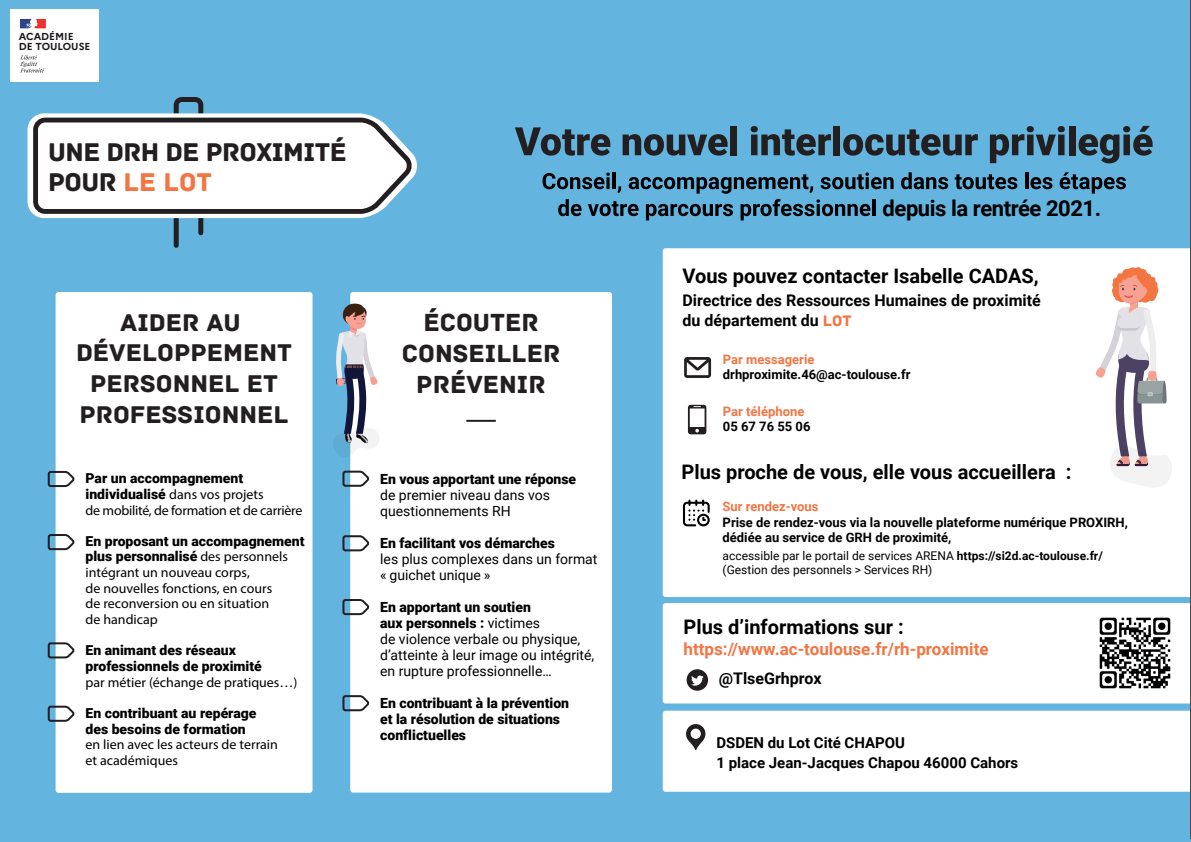
<style>
.page{position:relative;width:1191px;height:842px;background:#63b4df}
.page>*{position:absolute;margin:0;border:0;box-sizing:border-box;transform-origin:0 0}
.t1{font:27px/30.2px "Archive";letter-spacing:-.02em;color:#231f20}
.t2{font:26px/31.2px "Archive";color:#231f20;text-align:center}
.t3{font:25.5px/30.6px "Archive";color:#231f20;text-align:center}
.t4{font:700 22px "Roboto";letter-spacing:-.02em;color:#000001}
.t5{font:700 20px "Roboto";color:#000001}
.t6{font:700 17px "Roboto";color:#f37542}
.t7{font:700 16px/20px "Roboto";color:#000001}
.t8{font:700 15px/20px "Roboto";color:#000001}
.t9{font:14px/16px "Roboto";color:#000001}
.t10{font:900 14px/16px "Roboto";color:#000001}
.t11{font:900 13.7px/15.7px "Roboto";color:#000001}
.t12{font:13.7px/15.7px "Myriad Pro";color:#000001}
.t13{font:13.7px/15.7px "Myriad Pro";letter-spacing:-.02em;color:#000001}
.t14{font:700 13px/15.6px "Roboto";color:#000001}
.t15{font:700 13px "Roboto";color:#f37542}
.t16{font:12px/14.4px "Roboto";color:#000001}
.t17{font:700 10.1px/10.2px "Marianne";color:#1a161a}
.s1{color:#f37542}
.s2{font-family:"Archive";font-weight:400;color:#f37542}
.s3{font-weight:700}
.s4{font-family:"Roboto";font-weight:900}
.s5{font-family:"Myriad Pro";font-weight:400}
.s6{font-weight:900}
</style>
<div class="page">
<div style="left:662px;top:603px;width:528px;height:100px;background:#fff"></div>
<img style="left:1090px;top:609px;width:89px;height:89px">
<svg style="left:686px;top:669px;width:22px;height:22px"></svg>
<svg style="left:691px;top:675px;width:12px;height:11px"></svg>
<div style="left:350px;top:292px;width:262px;height:501px;background:#fff;border-radius:3px"></div>
<hr style="left:466px;top:420px;width:30px;height:2px;background:#231f20">
<svg style="left:342px;top:470px;width:28px;height:18px"></svg>
<svg style="left:342px;top:534px;width:28px;height:18px"></svg>
<svg style="left:342px;top:598px;width:28px;height:18px"></svg>
<svg style="left:342px;top:694px;width:28px;height:18px"></svg>
<div style="left:56px;top:292px;width:256px;height:501px;background:#fff;border-radius:3px"></div>
<svg style="left:47px;top:470px;width:28px;height:18px"></svg>
<svg style="left:47px;top:533px;width:28px;height:18px"></svg>
<svg style="left:47px;top:641px;width:28px;height:18px"></svg>
<svg style="left:47px;top:705px;width:28px;height:18px"></svg>
<svg style="left:334px;top:303px;width:45px;height:155px"></svg>
<div style="left:662px;top:711px;width:528px;height:81px;background:#fff"></div>
<svg style="left:685px;top:723px;width:20px;height:27px"></svg>
<div style="left:662px;top:248px;width:528px;height:349px;background:#fff"></div>
<svg style="left:683px;top:500px;width:26px;height:26px"></svg>
<svg style="left:684px;top:357px;width:27px;height:21px"></svg>
<svg style="left:688px;top:405px;width:18px;height:29px"></svg>
<svg style="left:515px;top:127px;width:95px;height:29px"></svg>
<svg style="left:622px;top:134px;width:105px;height:22px"></svg>
<div style="left:730px;top:126px;width:7px;height:29px;background:#231f20"></div>
<svg style="left:750px;top:126px;width:81px;height:30px"></svg>
<div style="left:833px;top:126px;width:7px;height:29px;background:#231f20"></div>
<svg style="left:843px;top:129px;width:135px;height:27px"></svg>
<svg style="left:990px;top:126px;width:74px;height:37px"></svg>
<div style="left:1068px;top:126px;width:7px;height:29px;background:#231f20"></div>
<svg style="left:1078px;top:126px;width:74px;height:37px"></svg>
<hr style="left:612px;top:172px;width:3px;height:17px;background:#000001">
<svg style="left:901px;top:172px;width:47px;height:17px"></svg>
<svg style="left:954px;top:174px;width:63px;height:15px"></svg>
<hr style="left:1025px;top:172px;width:3px;height:17px;background:#000001">
<svg style="left:1030px;top:177px;width:22px;height:12px"></svg>
<svg style="left:1059px;top:172px;width:66px;height:22px"></svg>
<svg style="left:542px;top:173px;width:351px;height:47px"></svg>
<hr style="left:872px;top:199px;width:3px;height:17px;background:#000001">
<svg style="left:31px;top:97px;width:386px;height:151px"></svg>
<svg style="left:1094px;top:267px;width:78px;height:221px;background:#e2d7d8"></svg>
<div style="left:11px;top:10px;width:88px;height:72px;background:#fff"></div>
<svg style="left:20px;top:55px;width:24px;height:17px"></svg>
<svg style="left:20px;top:19px;width:26px;height:9px"></svg>
<hr style="left:1190px;top:0;width:1px;height:839px;background:#494c4e">
<p class="t17" style="left:19px;top:31px;width:73px">ACADÉMIE<br>DE TOULOUSE</p>
<h1 class="t1" style="left:48px;top:137px;width:300px">UNe DRH DE PROXIMITÉ<br>POUR <span class="s1">LE LOT</span></h1>
<h3 class="t3" style="left:76px;top:307px;width:218px">AIDER AU<br>DÉVELOPPEMENT<br>PERSONNEL ET<br>PROFESSIONNEL</h3>
<h2 class="t2" style="left:402px;top:307px;width:160px">ÉCOUTER<br>CONSEILLER<br>PRÉVENIR</h2>
<h3 class="t4" style="left:882px;top:193px;width:220px">depuis la rentrée 2021.</h3>
<h3 class="t5" style="left:682px;top:262px;width:358px">Vous pouvez contacter Isabelle CADAS,</h3>
<p class="t7" style="left:682px;top:289px;width:360px">Directrice des Ressources Humaines de proximité du département du <span class="s2">LOT</span></p>
<p class="t15" style="left:723px;top:350px;width:93px">Par messagerie</p>
<p class="t14" style="left:723px;top:366px;width:189px">drhproximite.46@ac-toulouse.fr</p>
<p class="t15" style="left:723px;top:402px;width:83px">Par téléphone</p>
<p class="t14" style="left:723px;top:418px;width:89px">05 67 76 55 06</p>
<h3 class="t5" style="left:681px;top:458px;width:391px">Plus proche de vous, elle vous accueillera :</h3>
<p class="t15" style="left:722px;top:497px;width:97px">Sur rendez-vous</p>
<p class="t14" style="left:722px;top:514px;width:407px">Prise de rendez-vous via la nouvelle plateforme numérique PROXIRH, dédiée au service de GRH de proximité,</p>
<p class="t16" style="left:722px;top:548px;width:382px">accessible par le portail de services ARENA <span class="s3">https://si2d.ac-toulouse.fr/ </span>(Gestion des personnels &gt; Services RH)</p>
<p class="t11" style="left:86px;top:470px;width:159px">Par un accompagnement</p>
<p class="t13" style="left:86px;top:486px;width:218px"><span class="s4">individualisé</span> dans vos projets<br>de mobilité, de formation et de carrière</p>
<p class="t11" style="left:86px;top:533px;width:220px">En proposant un accompagnement plus personnalisé <span class="s5">des personnels</span></p>
<p class="t12" style="left:86px;top:564px;width:188px">intégrant un nouveau corps,<br>de nouvelles fonctions, en cours de reconversion ou en situation de handicap</p>
<p class="t11" style="left:86px;top:642px;width:178px">En animant des réseaux professionnels de proximité</p>
<p class="t12" style="left:86px;top:674px;width:213px">par métier (échange de pratiques…)</p>
<p class="t11" style="left:86px;top:705px;width:172px">En contribuant au repérage des besoins de formation</p>
<p class="t12" style="left:86px;top:737px;width:194px">en lien avec les acteurs de terrain et académiques</p>
<p class="t8" style="left:716px;top:732px;width:303px">DSDEN du Lot Cité CHAPOU<br>1 place Jean-Jacques Chapou 46000 Cahors</p>
<p class="t10" style="left:380px;top:471px;width:198px">En vous apportant une réponse</p>
<p class="t9" style="left:380px;top:487px;width:171px">de premier niveau dans vos questionnements RH</p>
<p class="t10" style="left:380px;top:535px;width:176px">En facilitant vos démarches</p>
<p class="t9" style="left:380px;top:551px;width:219px">les plus complexes dans un format « guichet unique »</p>
<p class="t9" style="left:380px;top:599px;width:216px"><span class="s6">En apportant un soutien<br>aux personnels :</span> victimes<br>de violence verbale ou physique, d’atteinte à leur image ou intégrité, en rupture professionnelle…</p>
<p class="t10" style="left:380px;top:695px;width:190px">En contribuant à la prévention et la résolution de situations conflictuelles</p>
<h3 class="t5" style="left:683px;top:613px;width:222px">Plus d’informations sur :</h3>
<p class="t6" style="left:683px;top:637px;width:307px">https://www.ac-toulouse.fr/rh-proximite</p>
<p class="t7" style="left:719px;top:667px;width:104px">@TlseGrhprox</p>
</div>
